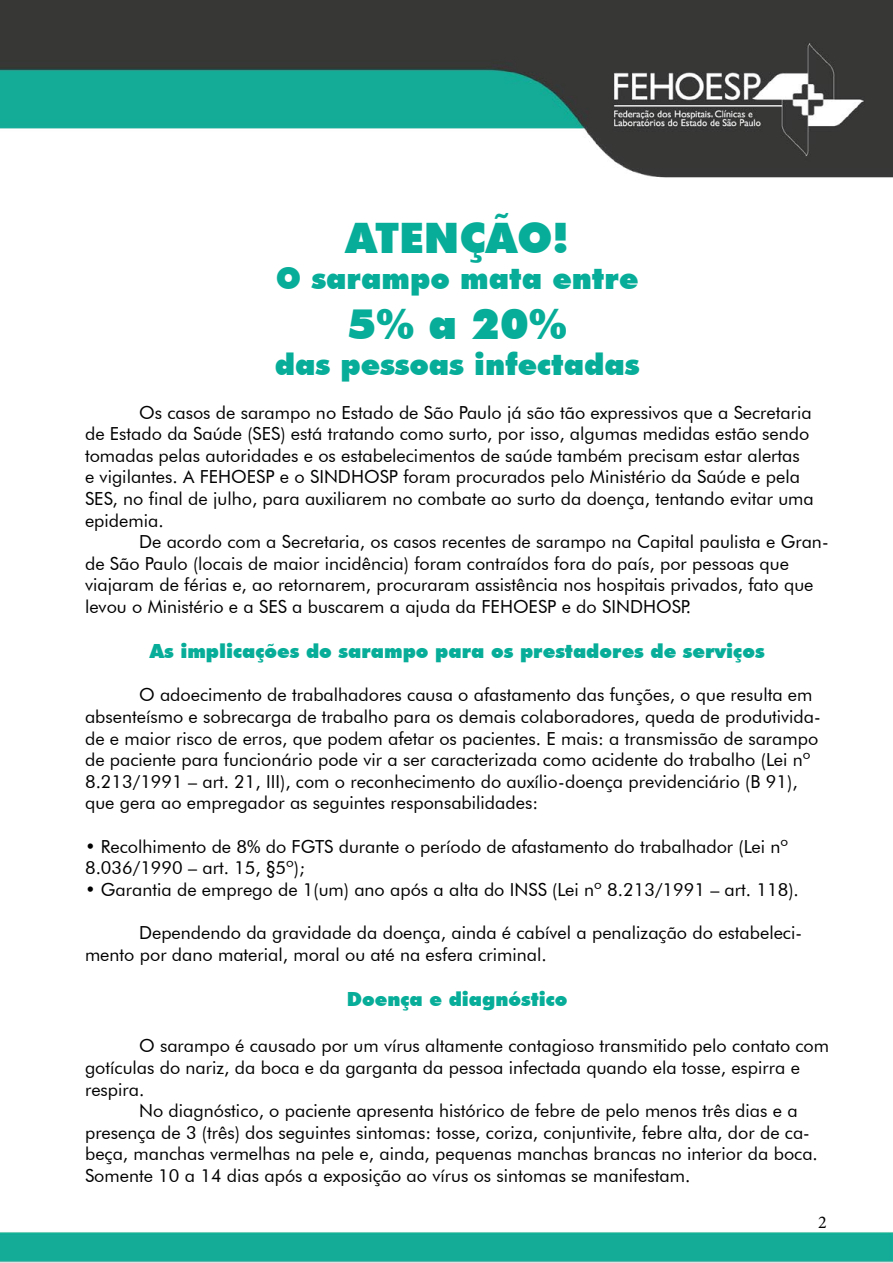
<style>
.page{position:relative;width:893px;height:1263px;background:#fff}
.page>*{position:absolute;margin:0;border:0;box-sizing:border-box;transform-origin:0 0}
.t1{font:900 42px "Futura BT";color:#07ad98}
.t2{font:900 30px "Futura BT";color:#07ad98}
.t3{font:900 19.5px "Futura BT";color:#07ad98}
.t4{font:18px/21.6px "Futura BT";color:#000}
.t5{font:18px "Minion Pro";color:#000}
</style>
<div class="page">
<img style="left:0;top:0;width:893px;height:1263px">
<h1 class="t1" style="left:346px;top:213px;width:224px">ATENÇÃO!</h1>
<h2 class="t2" style="left:276px;top:260px;width:364px">O sarampo mata entre</h2>
<h1 class="t1" style="left:347px;top:299px;width:221px">5% a 20%</h1>
<h2 class="t2" style="left:275px;top:347px;width:366px">das pessoas infectadas</h2>
<p class="t4" style="left:85px;top:401px;width:730px;text-indent:54px">Os casos de sarampo no Estado de São Paulo já são tão expressivos que a Secretaria de Estado da Saúde (SES) está tratando como surto, por isso, algumas medidas estão sendo tomadas pelas autoridades e os estabelecimentos de saúde também precisam estar alertas<br>e vigilantes. A FEHOESP e o SINDHOSP foram procurados pelo Ministério da Saúde e pela SES, no final de julho, para auxiliarem no combate ao surto da doença, tentando evitar uma epidemia.</p>
<p class="t4" style="left:85px;top:531px;width:745px;text-indent:54px">De acordo com a Secretaria, os casos recentes de sarampo na Capital paulista e Gran&shy;de São Paulo (locais de maior incidência) foram contraídos fora do país, por pessoas que viajaram de férias e, ao retornarem, procuraram assistência nos hospitais privados, fato que levou o Ministério e a SES a buscarem a ajuda da FEHOESP e do SINDHOSP.</p>
<p class="t3" style="left:150px;top:639px;width:616px">As implicações do sarampo para os prestadores de serviços</p>
<p class="t4" style="left:85px;top:684px;width:737px;text-indent:54px">O adoecimento de trabalhadores causa o afastamento das funções, o que resulta em absenteísmo e sobrecarga de trabalho para os demais colaboradores, queda de produtivida&shy;de e maior risco de erros, que podem afetar os pacientes. E mais: a transmissão de sarampo de paciente para funcionário pode vir a ser caracterizada como acidente do trabalho (Lei nº 8.213/1991 – art. 21, III), com o reconhecimento do auxílio-doença previdenciário (B 91), que gera ao empregador as seguintes responsabilidades:</p>
<p class="t4" style="left:85px;top:835px;width:705px">• Recolhimento de 8% do FGTS durante o período de afastamento do trabalhador (Lei nº<br>8.036/1990 – art. 15, §5º);</p>
<p class="t4" style="left:85px;top:878px;width:715px">• Garantia de emprego de 1(um) ano após a alta do INSS (Lei nº 8.213/1991 – art. 118).</p>
<p class="t4" style="left:85px;top:921px;width:718px;text-indent:54px">Dependendo da gravidade da doença, ainda é cabível a penalização do estabeleci&shy;mento por dano material, moral ou até na esfera criminal.</p>
<p class="t3" style="left:347px;top:987px;width:222px">Doença e diagnóstico</p>
<p class="t4" style="left:139px;top:1035px;width:692px">O sarampo é causado por um vírus altamente contagioso transmitido pelo contato com</p>
<p class="t4" style="left:85px;top:1056px;width:716px">gotículas do nariz, da boca e da garganta da pessoa infectada quando ela tosse, espirra e</p>
<p class="t4" style="left:85px;top:1078px;width:61px">respira.</p>
<p class="t4" style="left:139px;top:1100px;width:660px">No diagnóstico, o paciente apresenta histórico de febre de pelo menos três dias e a</p>
<p class="t4" style="left:85px;top:1121px;width:726px">presença de 3 (três) dos seguintes sintomas: tosse, coriza, conjuntivite, febre alta, dor de ca-</p>
<p class="t4" style="left:85px;top:1143px;width:734px">beça, manchas vermelhas na pele e, ainda, pequenas manchas brancas no interior da boca.</p>
<p class="t4" style="left:85px;top:1164px;width:607px">Somente 10 a 14 dias após a exposição ao vírus os sintomas se manifestam.</p>
<p class="t5" style="left:818px;top:1210px;width:10px">2</p>
</div>
